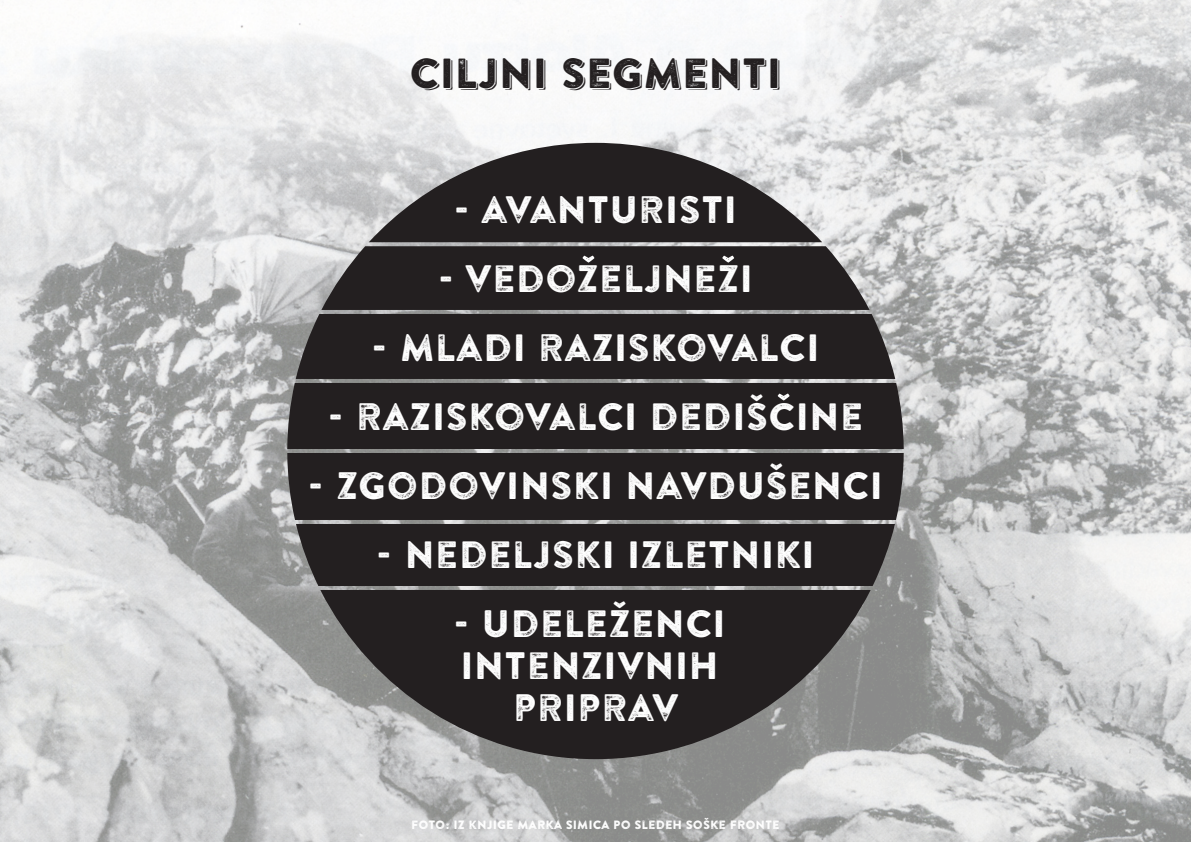
<style>
.page{position:relative;width:1191px;height:842px;background:#fff}
.page>*{position:absolute;margin:0;border:0;box-sizing:border-box;transform-origin:0 0}
.t1{font:42px "Brandon Printed One Shadow";color:#231f20}
.t2{font:38px/42px "Brandon Printed Two";color:#fff;text-align:center}
.t3{font:12px "Brandon Printed One";color:#fff}
</style>
<div class="page">
<img style="left:0;top:0;width:1191px;height:842px">
<div style="left:287px;top:383px;width:616px;height:66px;background:#231f20"></div>
<div style="left:296px;top:524px;width:599px;height:62px;background:#231f20"></div>
<div style="left:287px;top:453px;width:616px;height:67px;background:#231f20"></div>
<svg style="left:369px;top:143px;width:453px;height:99px;background:#5b595a"></svg>
<svg style="left:320px;top:590px;width:550px;height:169px;background:#464444"></svg>
<svg style="left:296px;top:246px;width:599px;height:133px;background:#363334"></svg>
<svg style="left:777px;top:394px;width:12px;height:6px"></svg>
<p class="t1" style="left:409px;top:47px;width:374px">CILJNI SEGMENTI</p>
<p class="t2" style="left:453px;top:188px;width:285px">- AVANTURISTI</p>
<p class="t2" style="left:437px;top:257px;width:317px">- VEDOZELJNEZI</p>
<p class="t2" style="left:371px;top:326px;width:450px">- MLADI RAZISKOVALCI</p>
<p class="t2" style="left:327px;top:395px;width:538px">- RAZISKOVALCI DEDIŠCINE</p>
<p class="t2" style="left:307px;top:464px;width:577px">- ZGODOVINSKI NAVDUŠENCI</p>
<p class="t2" style="left:375px;top:533px;width:441px">- NEDELJSKI IZLETNIKI</p>
<p class="t2" style="left:453px;top:602px;width:275px">- UDELEŽENCI<br>INTENZIVNIH<br>PRIPRAV</p>
<p class="t3" style="left:411px;top:817px;width:370px">FOTO: IZ KNJIGE MARKA SIMICA PO SLEDEH SOŠKE FRONTE</p>
</div>
